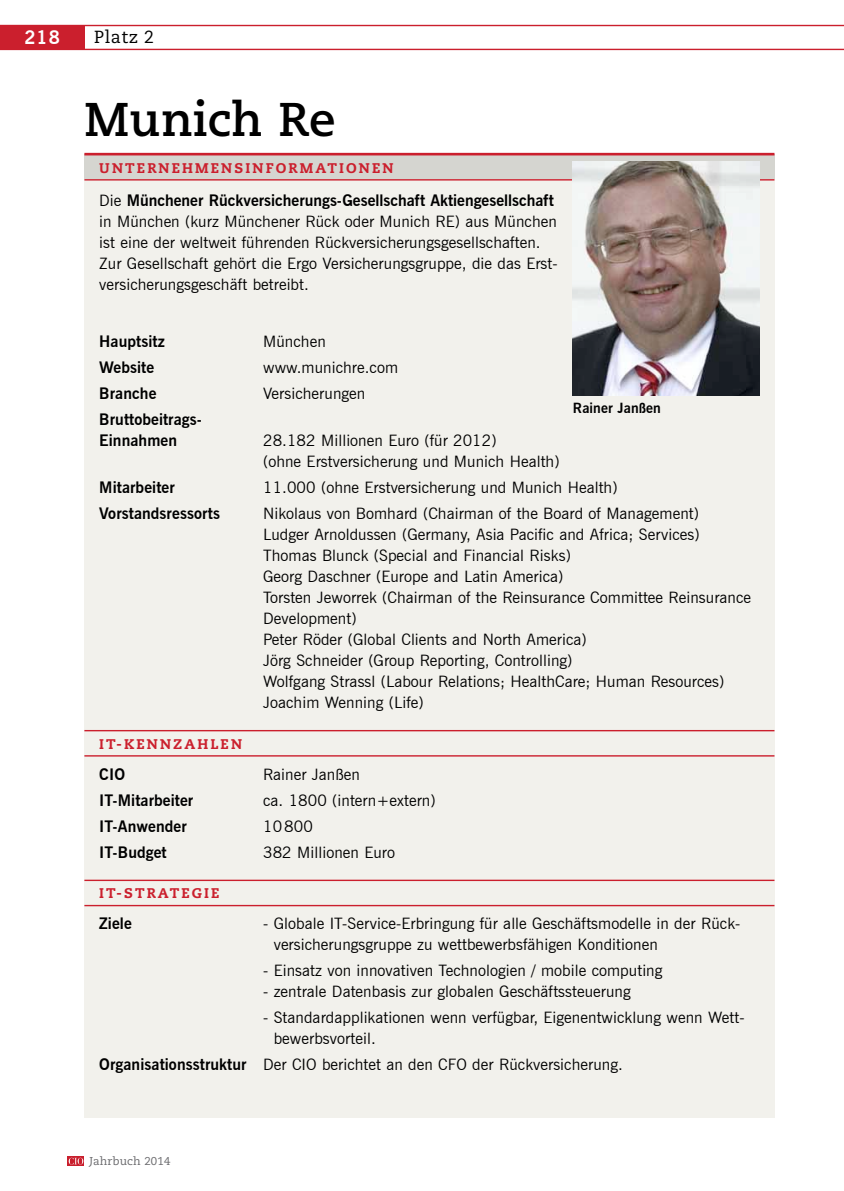
<style>
.page{position:relative;width:844px;height:1191px;background:#fff}
.page>*{position:absolute;margin:0;border:0;box-sizing:border-box;transform-origin:0 0}
._1_0_Firmenname{font:700 47.25px "Caecilia LT Std";letter-spacing:.005em;color:#000}
.t1{font:700 18.38px "News Gothic BT";color:#fff}
._0_0_Rubrik{font:17.5px "Caecilia LT Std";letter-spacing:.03em;color:#000}
._2_2_Kastentext_mit{font:15.75px/21px "News Gothic BT";letter-spacing:.005em;color:#000}
._2_1_Fleißtext_mit_E{font:15.75px/21px "News Gothic BT";letter-spacing:.005em;color:#000}
._2_2_Kastentext_mit-2{font:700 15.75px "News Gothic BT";letter-spacing:.005em;color:#000}
._2_0_Kasten_HL{font:800 14px "Caecilia LT Std";letter-spacing:.15em;color:#cb1f2d}
._2_0_Kasten_Subhead{font:800 14px "Caecilia LT Std";letter-spacing:.15em;color:#cb1f2d}
._3_0_BU{font:700 14px "News Gothic BT";letter-spacing:.005em;color:#000}
.t2{font:11.38px "Caecilia LT Std";letter-spacing:.02em;color:#69696c}
.s1{font-weight:700}
</style>
<div class="page">
<div style="left:84px;top:179px;width:690px;height:938px;background:#f2f1ec"></div>
<div style="left:0;top:25px;width:84px;height:25px;background:#cb1f2d"></div>
<hr style="left:0;top:49px;width:843px;height:1px;background:#cb1f2d">
<hr style="left:0;top:25px;width:843px;height:1px;background:#cb1f2d">
<div style="left:84px;top:154px;width:690px;height:25px;background:#d5d5d0"></div>
<hr style="left:84px;top:179px;width:690px;height:1px;background:#cb1f2d">
<hr style="left:84px;top:153px;width:690px;height:2px;background:#cb1f2d">
<svg style="left:67px;top:1156px;width:17px;height:10px"></svg>
<svg style="left:69px;top:1157px;width:14px;height:7px"></svg>
<hr style="left:84px;top:730px;width:690px;height:1px;background:#cb1f2d">
<hr style="left:84px;top:755px;width:690px;height:1px;background:#cb1f2d">
<hr style="left:84px;top:879px;width:690px;height:2px;background:#cb1f2d">
<hr style="left:84px;top:905px;width:690px;height:1px;background:#cb1f2d">
<img style="left:573px;top:162px;width:186px;height:233px">
<p class="t1" style="left:25px;top:27px;width:37px">218</p>
<p class="_0_0_Rubrik" style="left:94px;top:27px;width:61px">Platz 2</p>
<p class="_1_0_Firmenname" style="left:84px;top:91px;width:252px">Munich Re</p>
<p class="_2_0_Kasten_HL" style="left:99px;top:159px;width:296px">UNTERNEHMENSINFORMATIONEN</p>
<p class="_2_1_Fleißtext_mit_E" style="left:99px;top:190px;width:459px">Die <span class="s1">Münchener Rückversicherungs-Gesellschaft Aktiengesellschaft </span>in München (kurz Münchener Rück oder Munich RE) aus München ist eine der weltweit führenden Rückversicherungsgesellschaften.<br>Zur Gesellschaft gehört die Ergo Versicherungsgruppe, die das Erst&shy;versicherungsgeschäft betreibt.</p>
<p class="_2_2_Kastentext_mit-2" style="left:99px;top:332px;width:67px">Hauptsitz</p>
<p class="_2_2_Kastentext_mit" style="left:263px;top:331px;width:64px">München</p>
<p class="_2_2_Kastentext_mit-2" style="left:99px;top:358px;width:56px">Website</p>
<p class="_2_2_Kastentext_mit" style="left:263px;top:357px;width:136px">www.munichre.com</p>
<p class="_2_2_Kastentext_mit-2" style="left:99px;top:384px;width:59px">Branche</p>
<p class="_2_2_Kastentext_mit" style="left:263px;top:383px;width:104px">Versicherungen</p>
<p class="_2_2_Kastentext_mit-2" style="left:99px;top:410px;width:104px">Bruttobeitrags-</p>
<p class="_2_2_Kastentext_mit-2" style="left:99px;top:431px;width:79px">Einnahmen</p>
<p class="_2_2_Kastentext_mit" style="left:263px;top:429px;width:298px">28.182 Millionen Euro (für 2012)<br>(ohne Erstversicherung und Munich Health)</p>
<p class="_2_2_Kastentext_mit-2" style="left:99px;top:477px;width:77px">Mitarbeiter</p>
<p class="_2_2_Kastentext_mit" style="left:263px;top:476px;width:356px">11.000 (ohne Erstversicherung und Munich Health)</p>
<p class="_2_2_Kastentext_mit-2" style="left:99px;top:503px;width:122px">Vorstandsressorts</p>
<p class="_2_2_Kastentext_mit" style="left:263px;top:502px;width:489px">Nikolaus von Bomhard (Chairman of the Board of Management)<br>Ludger Arnoldussen (Germany, Asia Pacific and Africa; Services)<br>Thomas Blunck (Special and Financial Risks)<br>Georg Daschner (Europe and Latin America)<br>Torsten Jeworrek (Chairman of the Reinsurance Committee Reinsurance Development)<br>Peter Röder (Global Clients and North America)<br>Jörg Schneider (Group Reporting, Controlling)<br>Wolfgang Strassl (Labour Relations; HealthCare; Human Resources)<br>Joachim Wenning (Life)</p>
<p class="_2_0_Kasten_Subhead" style="left:99px;top:735px;width:144px">IT-KENNZAHLEN</p>
<p class="_2_2_Kastentext_mit-2" style="left:99px;top:764px;width:27px">CIO</p>
<p class="_2_2_Kastentext_mit" style="left:263px;top:763px;width:98px">Rainer Janßen</p>
<p class="_2_2_Kastentext_mit-2" style="left:99px;top:790px;width:96px">IT-Mitarbeiter</p>
<p class="_2_2_Kastentext_mit" style="left:263px;top:789px;width:174px">ca. 1800 (intern+extern)</p>
<p class="_2_2_Kastentext_mit-2" style="left:99px;top:816px;width:89px">IT-Anwender</p>
<p class="_2_2_Kastentext_mit" style="left:263px;top:815px;width:51px">10800</p>
<p class="_2_2_Kastentext_mit-2" style="left:99px;top:842px;width:69px">IT-Budget</p>
<p class="_2_2_Kastentext_mit" style="left:263px;top:841px;width:133px">382 Millionen Euro</p>
<p class="_2_0_Kasten_Subhead" style="left:99px;top:885px;width:122px">IT-STRATEGIE</p>
<p class="_2_2_Kastentext_mit-2" style="left:99px;top:914px;width:34px">Ziele</p>
<p class="_2_2_Kastentext_mit" style="left:273px;top:913px;width:468px;text-indent:-11px">- Globale IT-Service-Erbringung für alle Geschäftsmodelle in der Rück&shy;versicherungsgruppe zu wettbewerbsfähigen Konditionen</p>
<p class="_2_2_Kastentext_mit" style="left:263px;top:960px;width:401px">- Einsatz von innovativen Technologien / mobile computing</p>
<p class="_2_2_Kastentext_mit" style="left:263px;top:981px;width:369px">- zentrale Datenbasis zur globalen Geschäftssteuerung</p>
<p class="_2_2_Kastentext_mit" style="left:273px;top:1007px;width:472px;text-indent:-11px">- Standardapplikationen wenn verfügbar, Eigenentwicklung wenn Wett&shy;bewerbsvorteil.</p>
<p class="_2_2_Kastentext_mit" style="left:99px;top:1054px;width:525px"><span class="s1">Organisationsstruktur</span> Der CIO berichtet an den CFO der Rückversicherung.</p>
<p class="_3_0_BU" style="left:572px;top:399px;width:90px">Rainer Janßen</p>
<p class="t2" style="left:89px;top:1154px;width:83px">Jahrbuch 2014</p>
</div>
